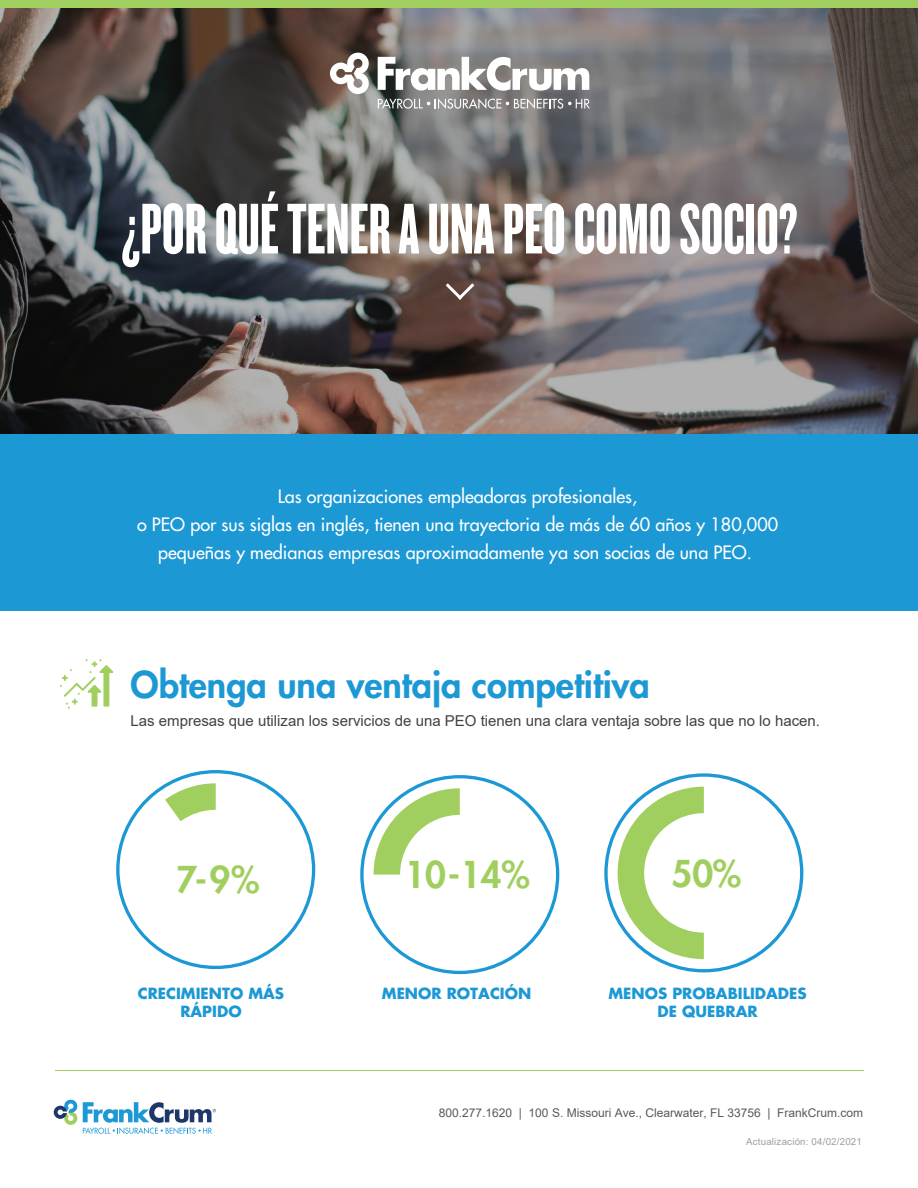
<style>
.page{position:relative;width:918px;height:1188px;background:#fff}
.page>*{position:absolute;margin:0;border:0;box-sizing:border-box;transform-origin:0 0}
.t1{font:74.55px "Knockout HTF67 Full Bantamwt";color:#fff}
.t2{font:800 36px "Futura Std";color:#1c98d5}
.t3{font:800 36px "Futura Std";color:#a1cf5f}
.t4{font:500 18px/28.2px "Futura Std";color:#fff;text-align:center}
.t5{font:15px "Arial";color:#434242}
.t6{font:700 15px/18.6px "Futura Std";color:#1c98d5;text-align:center}
.t7{font:12px "Arial";color:#58595b}
.t8{font:9.75px "Arial";letter-spacing:.02em;color:#a09f9f}
</style>
<div class="page">
<img style="left:0;top:7px;width:918px;height:427px">
<div style="left:0;top:434px;width:918px;height:177px;background:#1c98d5"></div>
<div style="left:0;top:0;width:918px;height:7px;background:#a1cf5f"></div>
<hr style="left:55px;top:1070px;width:809px;height:1px;background:#a1cf5f">
<svg style="left:54px;top:1100px;width:162px;height:34px"></svg>
<svg style="left:378px;top:57px;width:211px;height:34px"></svg>
<svg style="left:330px;top:51px;width:40px;height:45px"></svg>
<svg style="left:378px;top:98px;width:212px;height:11px;background:#9b9b9b"></svg>
<svg style="left:604px;top:773px;width:199px;height:199px"></svg>
<svg style="left:116px;top:770px;width:199px;height:199px"></svg>
<svg style="left:360px;top:775px;width:199px;height:199px"></svg>
<svg style="left:60px;top:659px;width:53px;height:50px"></svg>
<svg style="left:446px;top:283px;width:28px;height:17px"></svg>
<h1 class="t1" style="left:122px;top:191px;width:677px">¿POR QUÉ TENER A UNA PEO COMO SOCIO?</h1>
<p class="t4" style="left:137px;top:482px;width:643px">Las organizaciones empleadoras profesionales,<br>o PEO por sus siglas en inglés, tienen una trayectoria de más de 60 años y 180,000 pequeñas y medianas empresas aproximadamente ya son socias de una PEO.</p>
<h2 class="t2" style="left:131px;top:662px;width:521px">Obtenga una ventaja competitiva</h2>
<p class="t5" style="left:131px;top:711px;width:691px">Las empresas que utilizan los servicios de una PEO tienen una clara ventaja sobre las que no lo hacen.</p>
<h2 class="t3" style="left:177px;top:857px;width:84px">7-9%</h2>
<h2 class="t3" style="left:404px;top:852px;width:127px">10-14%</h2>
<h2 class="t3" style="left:672px;top:851px;width:71px">50%</h2>
<p class="t6" style="left:138px;top:983px;width:148px">CRECIMIENTO MÁS<br>RÁPIDO</p>
<p class="t6" style="left:382px;top:983px;width:151px">MENOR ROTACIÓN</p>
<p class="t6" style="left:608px;top:983px;width:200px">MENOS PROBABILIDADES<br>DE QUEBRAR</p>
<p class="t7" style="left:439px;top:1105px;width:426px">800.277.1620 | 100 S. Missouri Ave., Clearwater, FL 33756 | FrankCrum.com</p>
<p class="t8" style="left:746px;top:1135px;width:117px">Actualización: 04/02/2021</p>
</div>
